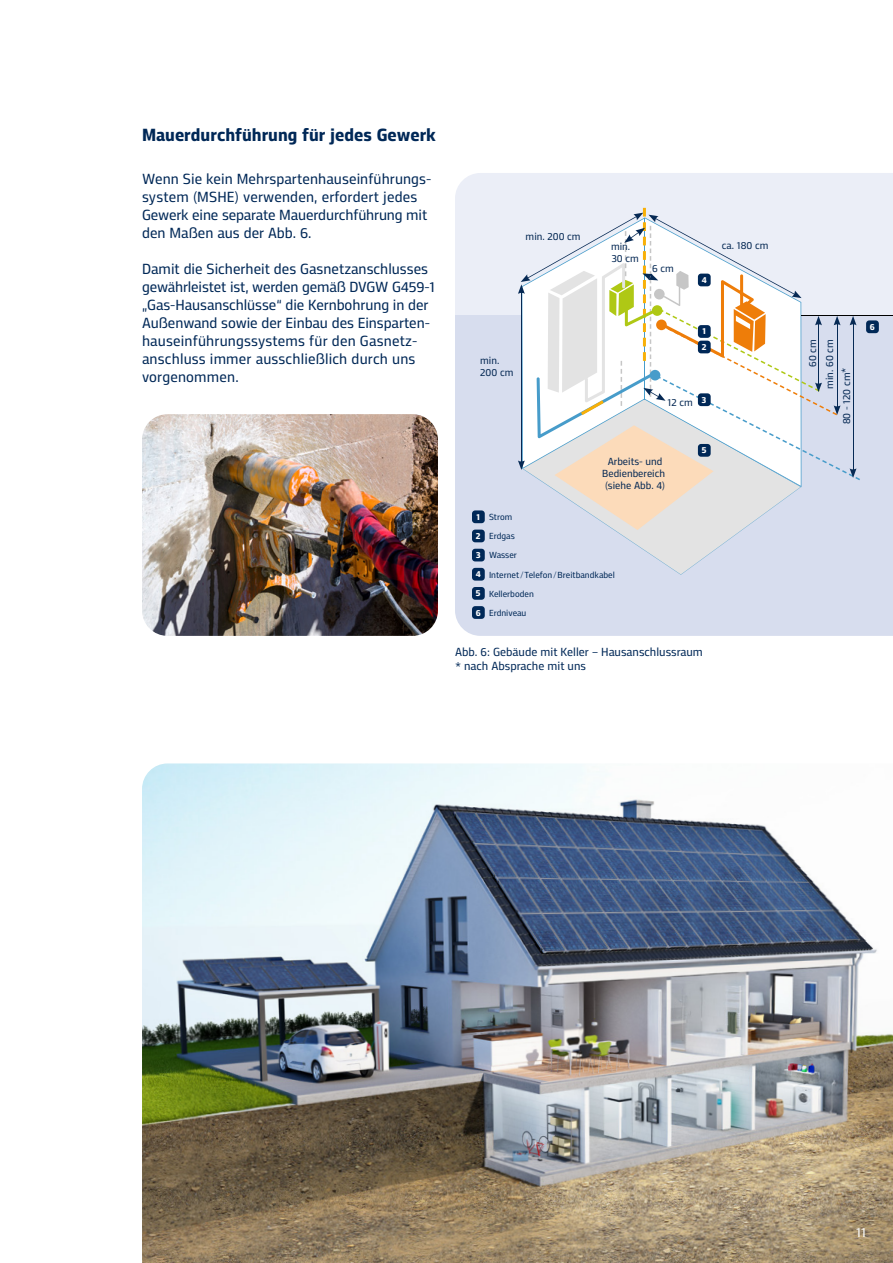
<style>
.page{position:relative;width:893px;height:1263px;background:#fff}
.page>*{position:absolute;margin:0;border:0;box-sizing:border-box;transform-origin:0 0}
.t1{font:700 18px "Dalle Set";color:#002857}
.t2{font:15px/18px "Dalle Set";color:#002857}
.t3{font:13.5px "Dalle Set";color:#fff}
.t4{font:12px/14.4px "Dalle Set";color:#002857}
.t5{font:10.5px/12.3px "Dalle Set";color:#062954}
.t6{font:9px/19.2px "Dalle Set";color:#002857}
.t7{font:700 9px/15.5px "Dalle Set";color:#fff}
</style>
<div class="page">
<img style="left:142px;top:763px;width:751px;height:500px">
<img style="left:142px;top:414px;width:296px;height:222px">
<div style="left:455px;top:173px;width:438px;height:143px;background:#ebeef7"></div>
<div style="left:455px;top:316px;width:438px;height:320px;background:#d7ddee"></div>
<svg style="left:522px;top:530px;width:280px;height:45px;background:#d9deeb"></svg>
<svg style="left:518px;top:208px;width:342px;height:322px"></svg>
<hr style="left:801px;top:316px;width:92px;height:1px;background:#000">
<div style="left:698px;top:274px;width:13px;height:12px;background:#002857;border-radius:3px"></div>
<div style="left:698px;top:325px;width:13px;height:13px;background:#002857;border-radius:3px"></div>
<div style="left:698px;top:341px;width:13px;height:12px;background:#002857;border-radius:3px"></div>
<div style="left:698px;top:393px;width:13px;height:13px;background:#002857;border-radius:3px"></div>
<div style="left:698px;top:444px;width:13px;height:13px;background:#002857;border-radius:3px"></div>
<div style="left:866px;top:320px;width:13px;height:13px;background:#002857;border-radius:3px"></div>
<div style="left:472px;top:510px;width:13px;height:13px;background:#002857;border-radius:3px"></div>
<div style="left:472px;top:530px;width:13px;height:12px;background:#002857;border-radius:3px"></div>
<div style="left:472px;top:587px;width:13px;height:13px;background:#002857;border-radius:3px"></div>
<div style="left:472px;top:549px;width:13px;height:12px;background:#002857;border-radius:3px"></div>
<div style="left:472px;top:606px;width:13px;height:13px;background:#002857;border-radius:3px"></div>
<div style="left:472px;top:568px;width:13px;height:13px;background:#002857;border-radius:3px"></div>
<p class="t1" style="left:142px;top:124px;width:295px">Mauerdurchführung für jedes Gewerk</p>
<p class="t2" style="left:142px;top:170px;width:291px">Wenn Sie kein Mehrspartenhauseinführungs&shy;system (MSHE) verwenden, erfordert jedes Gewerk eine separate Mauerdurchführung mit den Maßen aus der Abb. 6.</p>
<p class="t2" style="left:142px;top:260px;width:294px">Damit die Sicherheit des Gasnetzanschlusses gewährleistet ist, werden gemäß DVGW G459-1 „Gas-Hausanschlüsse“ die Kernbohrung in der Außenwand sowie der Einbau des Einsparten&shy;hauseinführungssystems für den Gasnetz&shy;anschluss immer ausschließlich durch uns vorgenommen.</p>
<p class="t5" style="left:526px;top:230px;width:57px">min. 200 cm</p>
<p class="t5" style="left:611px;top:240px;width:29px">min.<br>30 cm</p>
<p class="t5" style="left:652px;top:262px;width:23px">6 cm</p>
<p class="t7" style="left:702px;top:272px;width:7px">4</p>
<p class="t5" style="left:722px;top:239px;width:48px">ca. 180 cm</p>
<p class="t5" style="left:480px;top:354px;width:35px">min.<br>200 cm</p>
<p class="t7" style="left:702px;top:323px;width:6px">1<br>2</p>
<p class="t5" style="left:667px;top:396px;width:27px">12 cm</p>
<p class="t7" style="left:702px;top:392px;width:6px">3</p>
<p class="t7" style="left:702px;top:442px;width:6px">5</p>
<p class="t5" style="left:602px;top:455px;width:64px;text-align:center">Arbeits- und<br>Bedienbereich (siehe Abb. 4)</p>
<p class="t7" style="left:476px;top:507px;width:6px;line-height:19.2px">1<br>2</p>
<p class="t6" style="left:489px;top:507px;width:27px">Strom<br>Erdgas</p>
<p class="t7" style="left:476px;top:547px;width:6px">3</p>
<p class="t6" style="left:489px;top:546px;width:29px">Wasser</p>
<p class="t7" style="left:476px;top:566px;width:7px">4</p>
<p class="t6" style="left:489px;top:565px;width:127px">Internet/Telefon/Breitbandkabel</p>
<p class="t7" style="left:476px;top:585px;width:6px">5</p>
<p class="t6" style="left:489px;top:584px;width:46px">Kellerboden</p>
<p class="t7" style="left:476px;top:604px;width:7px">6</p>
<p class="t6" style="left:489px;top:603px;width:39px">Erdniveau</p>
<p class="t4" style="left:455px;top:644px;width:249px">Abb. 6: Gebäude mit Keller – Hausanschlussraum * nach Absprache mit uns</p>
<p class="t5" style="left:806px;top:367px;width:29px;rotate:-90deg">60 cm</p>
<p class="t5" style="left:823px;top:389px;width:51px;rotate:-90deg">min. 60 cm</p>
<p class="t5" style="left:840px;top:424px;width:59px;rotate:-90deg">80 - 120 cm*</p>
<p class="t7" style="left:870px;top:319px;width:7px">6</p>
<p class="t3" style="left:856px;top:1224px;width:12px">11</p>
</div>
